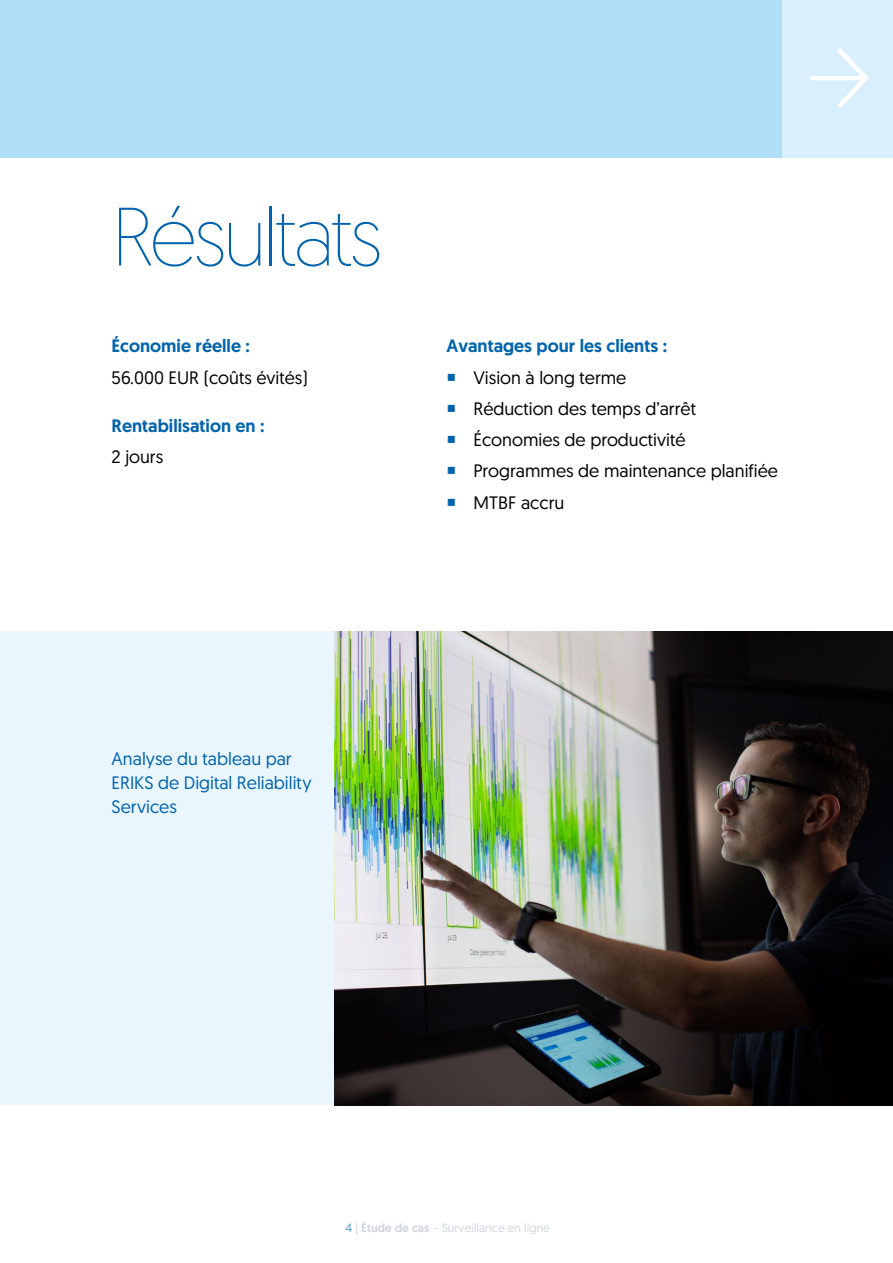
<style>
.page{position:relative;width:893px;height:1263px;background:#fff}
.page>*{position:absolute;margin:0;border:0;box-sizing:border-box;transform-origin:0 0}
.t1{font:200 82.5px "Geomanist";letter-spacing:-.045em;color:#0063af}
.t2{font:18px/31.2px "Geomanist Word";color:#020203}
.t3{font:500 18px "Geomanist Word";color:#0264ac}
.t4{font:18px/24px "Geomanist Word";color:#0063af}
.t5{font:12px "Geomanist";color:#d1d5de}
.s1{color:#4e9ed7}
.s2{font-weight:500}
</style>
<div class="page">
<div style="left:781px;top:0;width:112px;height:158px;background:#daeffd"></div>
<div style="left:0;top:0;width:781px;height:158px;background:#afdff9"></div>
<svg style="left:810px;top:48px;width:59px;height:60px"></svg>
<div style="left:0;top:631px;width:335px;height:474px;background:#eaf6fe"></div>
<img style="left:335px;top:631px;width:558px;height:474px">
<h1 class="t1" style="left:112px;top:184px;width:272px">Résultats</h1>
<p class="t3" style="left:112px;top:334px;width:140px">Économie réelle :</p>
<p class="t2" style="left:112px;top:361px;width:198px">56.000 EUR (coûts évités)</p>
<p class="t3" style="left:112px;top:414px;width:154px">Rentabilisation en :</p>
<p class="t2" style="left:112px;top:441px;width:53px">2 jours</p>
<p class="t3" style="left:446px;top:334px;width:222px">Avantages pour les clients :</p>
<p class="t2" style="left:473px;top:361px;width:306px">Vision à long terme<br>Réduction des temps d’arrêt<br>Économies de productivité<br>Programmes de maintenance planifiée<br>MTBF accru</p>
<p class="t4" style="left:112px;top:746px;width:201px">Analyse du tableau par<br>ERIKS de Digital Reliability<br>Services</p>
<p class="t5" style="left:345px;top:1220px;width:206px"><span class="s1">4</span> | <span class="s2">Étude de cas</span> - Surveillance en ligne</p>
</div>
